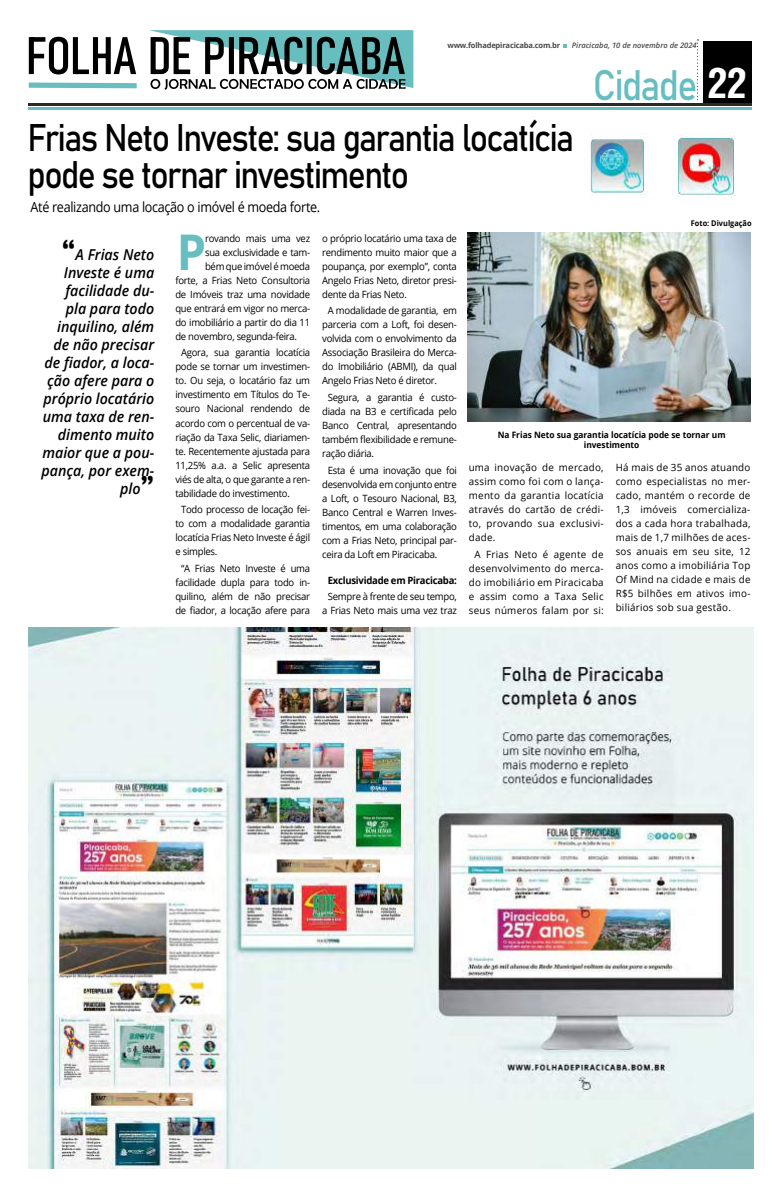
<style>
.page{position:relative;width:780px;height:1191px;background:#fff}
.page>*{position:absolute;margin:0;border:0;box-sizing:border-box;transform-origin:0 0}
.t1{font:700 49.2px "Open Sans";color:#67bec0;scale:.95 1}
.t2{font:42.1px "Bahnschrift";letter-spacing:-.045em;color:#67bec0;scale:.89 1}
.t3{font:700 40.6px "Arena Condensed";color:#fff}
.t4{font:38px/37px "Bahnschrift";letter-spacing:-.05em;color:#000;scale:.89 1}
.t5{font:italic 600 15px/18px "Open Sans";color:#000;text-align:right;scale:.95 1}
.t6{font:14px "Open Sans";letter-spacing:-.025em;color:#000;scale:.9 1}
.t7{font:10px/14px "Open Sans";letter-spacing:-.025em;color:#000;text-align:justify;scale:.95 1}
.t8{font:10px/14px "Open Sans";letter-spacing:-.025em;color:#000;text-align:justify}
.t9{font:10px/14px "Open Sans";letter-spacing:.025em;color:#000;text-align:center}
.t10{font:700 10px "Open Sans";letter-spacing:-.025em;color:#000;scale:.95 1}
.t11{font:700 8.8px/9.8px "Open Sans";color:#000;text-align:center;scale:.95 1}
.t12{font:700 7.8px "Open Sans";color:#000;scale:.94 1}
.t13{font:italic 600 7.6px "Open Sans";color:#4a4948}
.t14{font:700 7.6px "Open Sans";letter-spacing:-.025em;color:#4a4948}
.s1{font-family:"Britannic";font-weight:700;font-style:normal;font-size:30px}
</style>
<div class="page">
<div style="left:703px;top:41px;width:48px;height:65px;background:#000"></div>
<hr style="left:28px;top:107px;width:723px;height:2px;background:#67bec0">
<hr style="left:28px;top:103px;width:723px;height:3px;background:#2c2824">
<svg style="left:697px;top:39px;width:1px;height:62px"></svg>
<svg style="left:28px;top:30px;width:385px;height:60px"></svg>
<img style="left:590px;top:133px;width:58px;height:64px">
<svg style="left:563px;top:44px;width:3px;height:4px"></svg>
<img style="left:468px;top:233px;width:282px;height:188px">
<img style="left:29px;top:627px;width:724px;height:541px">
<img style="left:672px;top:134px;width:63px;height:62px">
<p class="t14" style="left:447px;top:40px;width:114px">www.folhadepiracicaba.com.br</p>
<p class="t13" style="left:572px;top:40px;width:126px">Piracicaba, 10 de novembro de 2024</p>
<h3 class="t4" style="left:28px;top:116px;width:615px">Frias Neto Investe: sua garantia locatícia pode se tornar investimento</h3>
<h3 class="t6" style="left:31px;top:198px;width:323px">Até realizando uma locação o imóvel é moeda forte.</h3>
<h2 class="t2" style="left:593px;top:53px;width:119px">Cidade</h2>
<h3 class="t3" style="left:707px;top:58px;width:41px">22</h3>
<h3 class="t5" style="left:42px;top:245px;width:120px"><span class="s1">“</span>A Frias Neto<br>Investe é uma facilidade du&shy;pla para todo inquilino, além de não precisar de fiador, a loca&shy;ção afere para o próprio locatário uma taxa de ren&shy;dimento muito maior que a pou&shy;pança, por exem&shy;plo<span class="s1">”</span></h3>
<h1 class="t1" style="left:177px;top:217px;width:32px">P</h1>
<p class="t7" style="left:205px;top:231px;width:112px">rovando mais uma vez</p>
<p class="t7" style="left:205px;top:245px;width:112px">sua exclusividade e tam-</p>
<p class="t7" style="left:205px;top:259px;width:112px">bém que imóvel é moeda</p>
<p class="t7" style="left:175px;top:273px;width:143px">forte, a Frias Neto Consultoria</p>
<p class="t7" style="left:175px;top:287px;width:143px">de Imóveis traz uma novidade</p>
<p class="t7" style="left:175px;top:301px;width:143px">que entrará em vigor no merca-</p>
<p class="t7" style="left:175px;top:315px;width:143px">do imobiliário a partir do dia 11</p>
<p class="t7" style="left:175px;top:329px;width:130px">de novembro, segunda-feira.</p>
<p class="t7" style="left:175px;top:345px;width:143px;text-indent:6px">Agora, sua garantia locatícia pode se tornar um investimen&shy;to. Ou seja, o locatário faz um investimento em Títulos do Te&shy;souro Nacional rendendo de acordo com o percentual de va&shy;riação da Taxa Selic, diariamen&shy;te. Recentemente ajustada para 11,25% a.a. a Selic apresenta viés de alta, o que garante a ren&shy;tabilidade do investimento.</p>
<p class="t7" style="left:175px;top:502px;width:143px;text-indent:6px">Todo processo de locação fei&shy;to com a modalidade garantia locatícia Frias Neto Investe é ágil e simples.</p>
<p class="t7" style="left:175px;top:561px;width:143px;text-align:center">“A Frias Neto Investe é uma facilidade dupla para todo in&shy;quilino, além de não precisar de fiador, a locação afere para</p>
<p class="t7" style="left:322px;top:231px;width:143px">o próprio locatário uma taxa de rendimento muito maior que a poupança, por exemplo”, conta Angelo Frias Neto, diretor presi&shy;dente da Frias Neto.</p>
<p class="t7" style="left:322px;top:303px;width:143px;text-indent:6px">A modalidade de garantia, em parceria com a Loft, foi desen&shy;volvida com o envolvimento da Associação Brasileira do Merca&shy;do Imobiliário (ABMI), da qual Angelo Frias Neto é diretor.</p>
<p class="t7" style="left:322px;top:390px;width:143px;text-indent:6px">Segura, a garantia é custo&shy;diada na B3 e certificada pelo Banco Central, apresentando também flexibilidade e remune&shy;ração diária.</p>
<p class="t7" style="left:322px;top:463px;width:143px;text-indent:6px">Esta é uma inovação que foi desenvolvida em conjunto entre a Loft, o Tesouro Nacional, B3, Banco Central e Warren Inves&shy;timentos, em uma colaboração com a Frias Neto, principal par&shy;ceira da Loft em Piracicaba.</p>
<p class="t10" style="left:328px;top:573px;width:137px">Exclusividade em Piracicaba:</p>
<p class="t7" style="left:322px;top:589px;width:143px;text-align:center">Sempre à frente de seu tempo, a Frias Neto mais uma vez traz</p>
<p class="t12" style="left:691px;top:218px;width:66px">Foto: Divulgação</p>
<p class="t11" style="left:497px;top:429px;width:241px">Na Frias Neto sua garantia locatícia pode se tornar um investimento</p>
<p class="t8" style="left:469px;top:460px;width:136px">uma inovação de mercado, assim como foi com o lança&shy;mento da garantia locatícia através do cartão de crédi&shy;to, provando sua exclusivi&shy;dade.</p>
<p class="t9" style="left:469px;top:547px;width:136px">A Frias Neto é agente de desenvolvimento do merca&shy;do imobiliário em Piracicaba e assim como a Taxa Selic seus números falam por si:</p>
<p class="t8" style="left:615px;top:460px;width:136px">Há mais de 35 anos atuando como especialistas no mer&shy;cado, mantém o recorde de 1,3 imóveis comercializa&shy;dos a cada hora trabalhada, mais de 1,7 milhões de aces&shy;sos anuais em seu site, 12 anos como a imobiliária Top Of Mind na cidade e mais de R$5 bilhões em ativos imo&shy;biliários sob sua gestão.</p>
</div>
